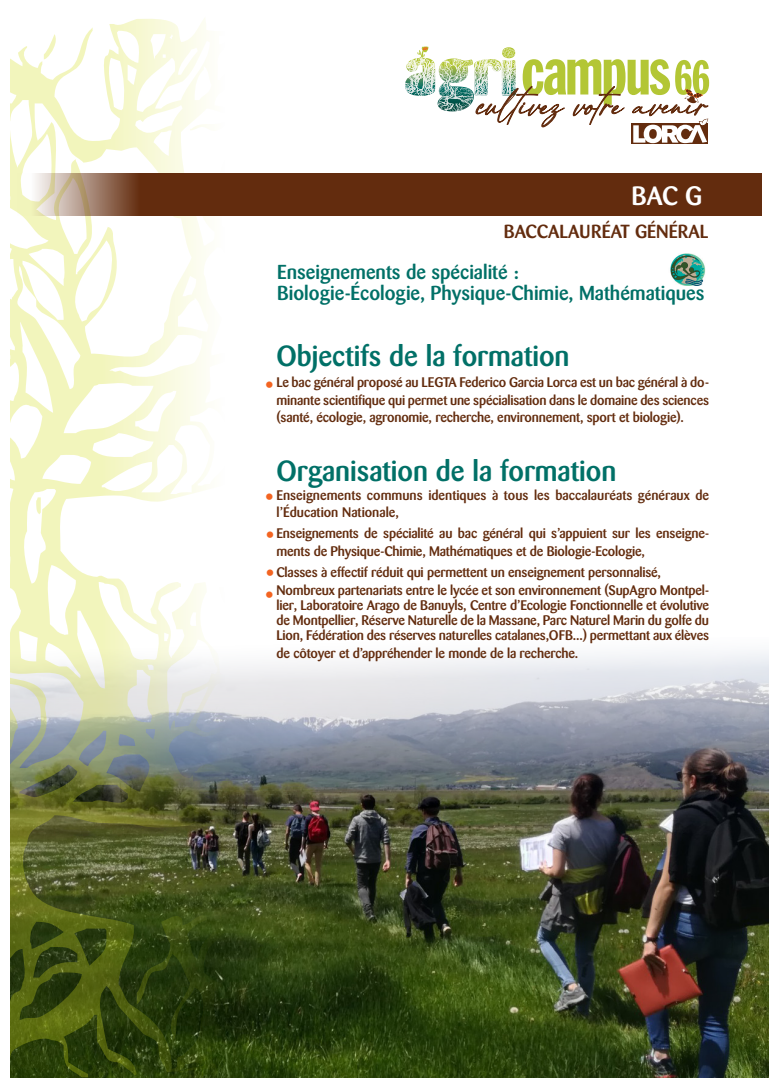
<style>
.page{position:relative;width:780px;height:1088px;background:#fff}
.page>*{position:absolute;margin:0;border:0;box-sizing:border-box;transform-origin:0 0}
.t1{font:500 28.75px "Barmeno";color:#017067}
.t2{font:500 26.25px "Barmeno";color:#fff}
.t3{font:500 20px "Barmeno";color:#017067}
.t4{font:500 18.75px "Barmeno";color:#632c0e}
.t5{font:500 13.75px/17.5px "Barmeno";letter-spacing:-.015em;color:#632c0e;text-align:justify}
</style>
<div class="page">
<img style="left:234px;top:652px;width:534px;height:425px">
<div style="left:631px;top:123px;width:76px;height:21px;background:#632c0e"></div>
<svg style="left:405px;top:47px;width:304px;height:96px"></svg>
<svg style="left:11px;top:18px;width:223px;height:1059px"></svg>
<img style="left:670px;top:253px;width:36px;height:32px">
<svg style="left:18px;top:174px;width:744px;height:42px;background:#703e21"></svg>
<h2 class="t2" style="left:631px;top:180px;width:72px">BAC G</h2>
<p class="t4" style="left:503px;top:220px;width:206px">BACCALAURÉAT GÉNÉRAL</p>
<p class="t3" style="left:277px;top:260px;width:243px">Enseignements de spécialité :</p>
<p class="t3" style="left:277px;top:281px;width:429px">Biologie-Écologie, Physique-Chimie, Mathématiques</p>
<p class="t1" style="left:276px;top:339px;width:294px">Objectifs de la formation</p>
<p class="t5" style="left:276px;top:373px;width:434px">Le bac général proposé au LEGTA Federico Garcia Lorca est un bac général à do&shy;minante scientifique qui permet une spécialisation dans le domaine des sciences (santé, écologie, agronomie, recherche, environnement, sport et biologie).</p>
<p class="t1" style="left:276px;top:454px;width:341px">Organisation de la formation</p>
<p class="t5" style="left:276px;top:486px;width:434px">Enseignements communs identiques à tous les baccalauréats généraux de l’Éducation Nationale,</p>
<p class="t5" style="left:276px;top:525px;width:434px">Enseignements de spécialité au bac général qui s’appuient sur les enseigne&shy;ments de Physique-Chimie, Mathématiques et de Biologie-Ecologie,</p>
<p class="t5" style="left:276px;top:563px;width:386px">Classes à effectif réduit qui permettent un enseignement personnalisé,</p>
<p class="t5" style="left:276px;top:583px;width:434px;line-height:15px">Nombreux partenariats entre le lycée et son environnement (SupAgro Montpel&shy;lier, Laboratoire Arago de Banuyls, Centre d’Ecologie Fonctionnelle et évolutive de Montpellier, Réserve Naturelle de la Massane, Parc Naturel Marin du golfe du Lion, Fédération des réserves naturelles catalanes,OFB...) permettant aux élèves</p>
<p class="t5" style="left:276px;top:644px;width:303px">de côtoyer et d’appréhender le monde de la recherche.</p>
</div>
